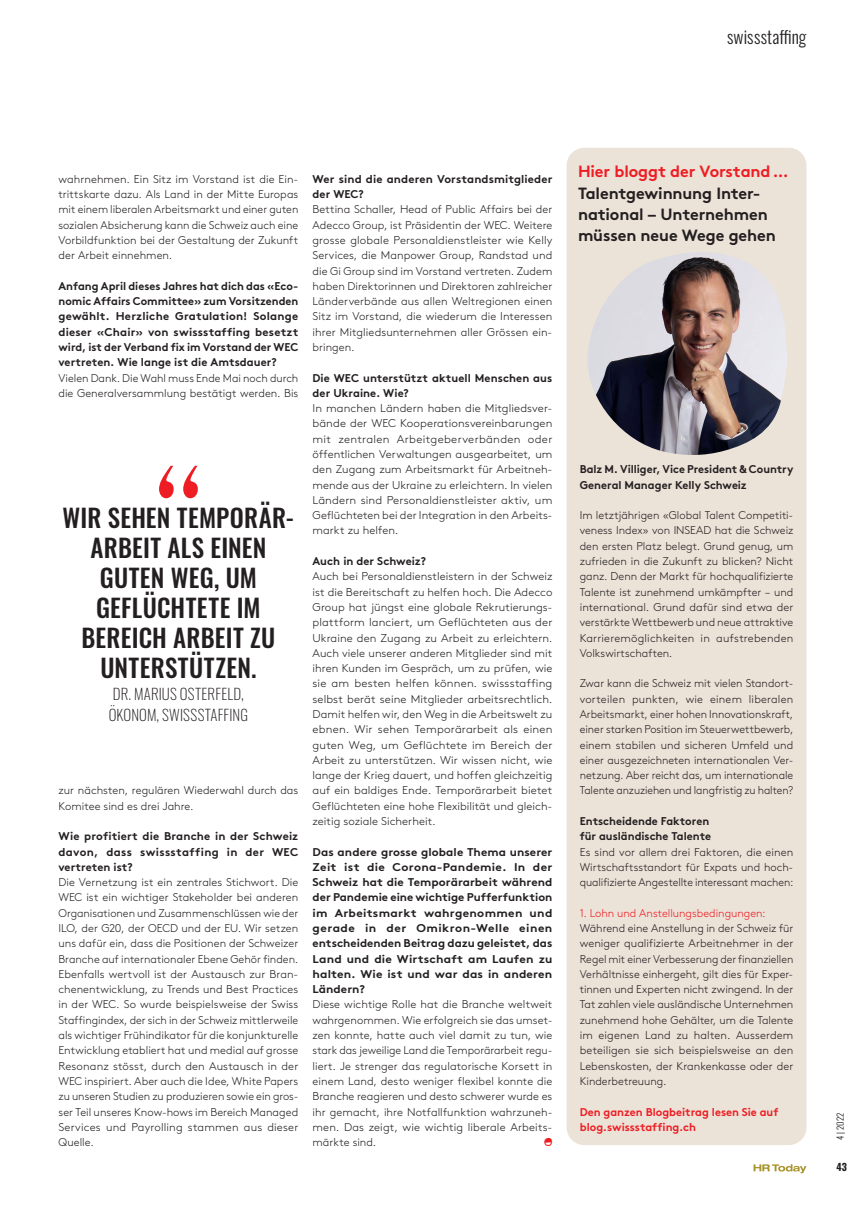
<style>
.page{position:relative;width:865px;height:1205px;background:#fff}
.page>*{position:absolute;margin:0;border:0;box-sizing:border-box;transform-origin:0 0}
._06_HRT_Quote{font:500 25px/30px "Oswald";letter-spacing:.015em;color:#231f20;text-align:center}
.t1{font:300 17.5px "Oswald";letter-spacing:.01em;color:#231f20}
._07_Kasten_Titel{font:700 16.25px/21.2px "Brown Std";letter-spacing:-.01em;color:#231f20}
._07_Kasten_Titel-2{font:700 16.25px "Brown Std";letter-spacing:-.005em;color:#ee1d23}
._06_HRT_Quote_light{font:200 15px "Oswald";letter-spacing:.015em;color:#231f20}
._04_HRT_Lauftext_Bro{font:300 11.25px/15.2px "Brown Std";letter-spacing:.005em;color:#231f20;text-align:justify}
._05_HRT_Lauftext_Bol{font:700 11.25px/15.2px "Brown Std";letter-spacing:.005em;color:#231f20}
._05_HRT_Lauftext_Bol-2{font:700 11.25px/15.2px "Brown Std";letter-spacing:.005em;color:#231f20;text-align:justify;scale:1.05 1}
._05_HRT_Lauftext_Bol-3{font:700 11.25px "Brown Std";color:#ee1d23}
._04_HRT_Lauftext_Bro-2{font:300 11.25px "Brown Std";color:#ee1d23}
._04_HRT_Lauftext_Bro-3{font:11.25px "zodiackillercode";color:#ee1d23}
.t2{font:700 10px "Oswald";color:#231f20}
.t3{font:300 8.75px "Oswald";color:#231f20}
</style>
<div class="page">
<svg style="left:753px;top:1164px;width:53px;height:9px"></svg>
<div style="left:566px;top:148px;width:240px;height:997px;background:#ebe2d8;border-radius:18px"></div>
<img style="left:588px;top:252px;width:199px;height:203px">
<svg style="left:159px;top:466px;width:39px;height:32px"></svg>
<h2 class="t1" style="left:727px;top:21px;width:81px">swissstaffing</h2>
<p class="_04_HRT_Lauftext_Bro" style="left:58px;top:171px;width:241px">wahrnehmen. Ein Sitz im Vorstand ist die Ein&shy;trittskarte dazu. Als Land in der Mitte Europas mit einem liberalen Arbeitsmarkt und einer guten sozialen Absicherung kann die Schweiz auch eine Vorbildfunktion bei der Gestaltung der Zukunft der Arbeit einnehmen.</p>
<p class="_05_HRT_Lauftext_Bol" style="left:58px;top:278px;width:241px;text-align:justify">Anfang April dieses Jahres hat dich das «Eco&shy;nomic Affairs Committee» zum Vorsitzenden gewählt. Herzliche Gratulation! Solange dieser «Chair» von swissstaffing besetzt wird, ist der Verband fix im Vorstand der WEC vertreten. Wie lange ist die Amtsdauer?</p>
<p class="_04_HRT_Lauftext_Bro" style="left:58px;top:370px;width:241px">Vielen Dank. Die Wahl muss Ende Mai noch durch die Generalversammlung bestätigt werden. Bis</p>
<p class="_06_HRT_Quote" style="left:63px;top:501px;width:233px">WIR SEHEN TEMPORÄR-<br>ARBEIT ALS EINEN<br>GUTEN WEG, UM<br>GEFLÜCHTETE IM<br>BEREICH ARBEIT ZU<br>UNTERSTÜTZEN.</p>
<p class="_06_HRT_Quote_light" style="left:113px;top:680px;width:132px">DR. MARIUS OSTERFELD,</p>
<p class="_06_HRT_Quote_light" style="left:109px;top:701px;width:141px">ÖKONOM, SWISSSTAFFING</p>
<p class="_04_HRT_Lauftext_Bro" style="left:58px;top:783px;width:241px">zur nächsten, regulären Wiederwahl durch das<br>Komitee sind es drei Jahre.</p>
<p class="_05_HRT_Lauftext_Bol" style="left:58px;top:828px;width:241px;text-align:justify">Wie profitiert die Branche in der Schweiz davon, dass swissstaffing in der WEC vertreten ist?</p>
<p class="_04_HRT_Lauftext_Bro" style="left:58px;top:875px;width:241px">Die Vernetzung ist ein zentrales Stichwort. Die WEC ist ein wichtiger Stakeholder bei anderen Organisationen und Zusammenschlüssen wie der ILO, der G20, der OECD und der EU. Wir setzen uns dafür ein, dass die Positionen der Schweizer Branche auf internationaler Ebene Gehör finden.</p>
<p class="_04_HRT_Lauftext_Bro" style="left:58px;top:966px;width:241px">Ebenfalls wertvoll ist der Austausch zur Bran&shy;chenentwicklung, zu Trends und Best Practices in der WEC. So wurde beispielsweise der Swiss Staffingindex, der sich in der Schweiz mittlerweile als wichtiger Frühindikator für die konjunkturelle Entwicklung etabliert hat und medial auf grosse Resonanz stösst, durch den Austausch in der WEC inspiriert. Aber auch die Idee, White Papers zu unseren Studien zu produzieren sowie ein gros&shy;ser Teil unseres Know-hows im Bereich Managed Services und Payrolling stammen aus dieser Quelle.</p>
<p class="_05_HRT_Lauftext_Bol" style="left:312px;top:171px;width:241px">Wer sind die anderen Vorstandsmitglieder der WEC?</p>
<p class="_04_HRT_Lauftext_Bro" style="left:312px;top:202px;width:241px">Bettina Schaller, Head of Public Affairs bei der Adecco Group, ist Präsidentin der WEC. Weitere grosse globale Personaldienstleister wie Kelly Services, die Manpower Group, Randstad und die Gi Group sind im Vorstand vertreten. Zudem haben Direktorinnen und Direktoren zahlreicher Länderverbände aus allen Weltregionen einen Sitz im Vorstand, die wiederum die Interessen ihrer Mitgliedsunternehmen aller Grössen ein&shy;bringen.</p>
<p class="_05_HRT_Lauftext_Bol" style="left:312px;top:370px;width:241px">Die WEC unterstützt aktuell Menschen aus der Ukraine. Wie?</p>
<p class="_04_HRT_Lauftext_Bro" style="left:312px;top:401px;width:241px">In manchen Ländern haben die Mitgliedsver&shy;bände der WEC Kooperationsvereinbarungen mit zentralen Arbeitgeberverbänden oder öffentlichen Verwaltungen ausgearbeitet, um den Zugang zum Arbeitsmarkt für Arbeitneh&shy;mende aus der Ukraine zu erleichtern. In vielen Ländern sind Personaldienstleister aktiv, um Geflüchteten bei der Integration in den Arbeits&shy;markt zu helfen.</p>
<p class="_05_HRT_Lauftext_Bol" style="left:312px;top:553px;width:115px">Auch in der Schweiz?</p>
<p class="_04_HRT_Lauftext_Bro" style="left:312px;top:569px;width:241px">Auch bei Personaldienstleistern in der Schweiz ist die Bereitschaft zu helfen hoch. Die Adecco Group hat jüngst eine globale Rekrutierungs&shy;plattform lanciert, um Geflüchteten aus der Ukraine den Zugang zu Arbeit zu erleichtern.<br>Auch viele unserer anderen Mitglieder sind mit ihren Kunden im Gespräch, um zu prüfen, wie sie am besten helfen können. swissstaffing selbst berät seine Mitglieder arbeitsrechtlich.<br>Damit helfen wir, den Weg in die Arbeitswelt zu ebnen. Wir sehen Temporärarbeit als einen guten Weg, um Geflüchtete im Bereich der Arbeit zu unterstützen. Wir wissen nicht, wie lange der Krieg dauert, und hoffen gleichzeitig auf ein baldiges Ende. Temporärarbeit bietet Geflüchteten eine hohe Flexibilität und gleich&shy;zeitig soziale Sicherheit.</p>
<p class="_05_HRT_Lauftext_Bol-2" style="left:312px;top:844px;width:230px">Das andere grosse globale Thema unserer Zeit ist die Corona-Pandemie. In der Schweiz hat die Temporärarbeit während der Pandemie eine wichtige Pufferfunktion im Arbeitsmarkt wahrgenommen und gerade in der Omikron-Welle einen entscheidenden Beitrag dazu geleistet, das Land und die Wirtschaft am Laufen zu halten. Wie ist und war das in anderen Ländern?</p>
<p class="_04_HRT_Lauftext_Bro" style="left:312px;top:997px;width:241px">Diese wichtige Rolle hat die Branche weltweit wahrgenommen. Wie erfolgreich sie das umset&shy;zen konnte, hatte auch viel damit zu tun, wie stark das jeweilige Land die Temporärarbeit regu&shy;liert. Je strenger das regulatorische Korsett in einem Land, desto weniger flexibel konnte die Branche reagieren und desto schwerer wurde es ihr gemacht, ihre Notfallfunktion wahrzuneh&shy;men. Das zeigt, wie wichtig liberale Arbeits&shy;märkte sind.</p>
<p class="_04_HRT_Lauftext_Bro-3" style="left:544px;top:1137px;width:9px">a</p>
<p class="_07_Kasten_Titel-2" style="left:578px;top:162px;width:212px">Hier bloggt der Vorstand…</p>
<p class="_07_Kasten_Titel" style="left:578px;top:182px;width:199px">Talentgewinnung Inter&shy;national – Unternehmen müssen neue Wege gehen</p>
<p class="_05_HRT_Lauftext_Bol" style="left:579px;top:462px;width:215px">Balz M. Villiger, Vice President &amp; Country<br>General Manager Kelly Schweiz</p>
<p class="_04_HRT_Lauftext_Bro" style="left:579px;top:508px;width:215px">Im letztjährigen «Global Talent Competiti&shy;veness Index» von INSEAD hat die Schweiz den ersten Platz belegt. Grund genug, um zufrieden in die Zukunft zu blicken? Nicht ganz. Denn der Markt für hochqualifizierte Talente ist zunehmend umkämpfter – und international. Grund dafür sind etwa der verstärkte Wettbewerb und neue attraktive Karrieremöglichkeiten in aufstrebenden Volkswirtschaften.</p>
<p class="_04_HRT_Lauftext_Bro" style="left:579px;top:676px;width:215px">Zwar kann die Schweiz mit vielen Standort&shy;vorteilen punkten, wie einem liberalen Arbeitsmarkt, einer hohen Innovationskraft, einer starken Position im Steuerwettbewerb, einem stabilen und sicheren Umfeld und einer ausgezeichneten internationalen Ver&shy;netzung. Aber reicht das, um internationale Talente anzuziehen und langfristig zu halten?</p>
<p class="_05_HRT_Lauftext_Bol" style="left:579px;top:813px;width:131px">Entscheidende Faktoren</p>
<p class="_05_HRT_Lauftext_Bol" style="left:579px;top:828px;width:133px">für ausländische Talente</p>
<p class="_04_HRT_Lauftext_Bro" style="left:579px;top:844px;width:215px">Es sind vor allem drei Faktoren, die einen Wirtschaftsstandort für Expats und hoch&shy;qualifizierte Angestellte interessant machen:</p>
<p class="_04_HRT_Lauftext_Bro-2" style="left:579px;top:906px;width:187px">1. Lohn und Anstellungsbedingungen:</p>
<p class="_04_HRT_Lauftext_Bro" style="left:579px;top:920px;width:215px">Während eine Anstellung in der Schweiz für weniger qualifizierte Arbeitnehmer in der Regel mit einer Verbesserung der finanziellen Verhältnisse einhergeht, gilt dies für Exper&shy;tinnen und Experten nicht zwingend. In der Tat zahlen viele ausländische Unternehmen zunehmend hohe Gehälter, um die Talente im eigenen Land zu halten. Ausserdem beteiligen sie sich beispielsweise an den Lebenskosten, der Krankenkasse oder der Kinderbetreuung.</p>
<p class="_05_HRT_Lauftext_Bol-3" style="left:579px;top:1104px;width:200px">Den ganzen Blogbeitrag lesen Sie auf</p>
<p class="_05_HRT_Lauftext_Bol-3" style="left:579px;top:1120px;width:118px">blog.swissstaffing.ch</p>
<p class="t3" style="left:832px;top:1140px;width:29px;rotate:-90deg">4 | 2022</p>
<p class="t2" style="left:836px;top:1158px;width:12px">43</p>
</div>
